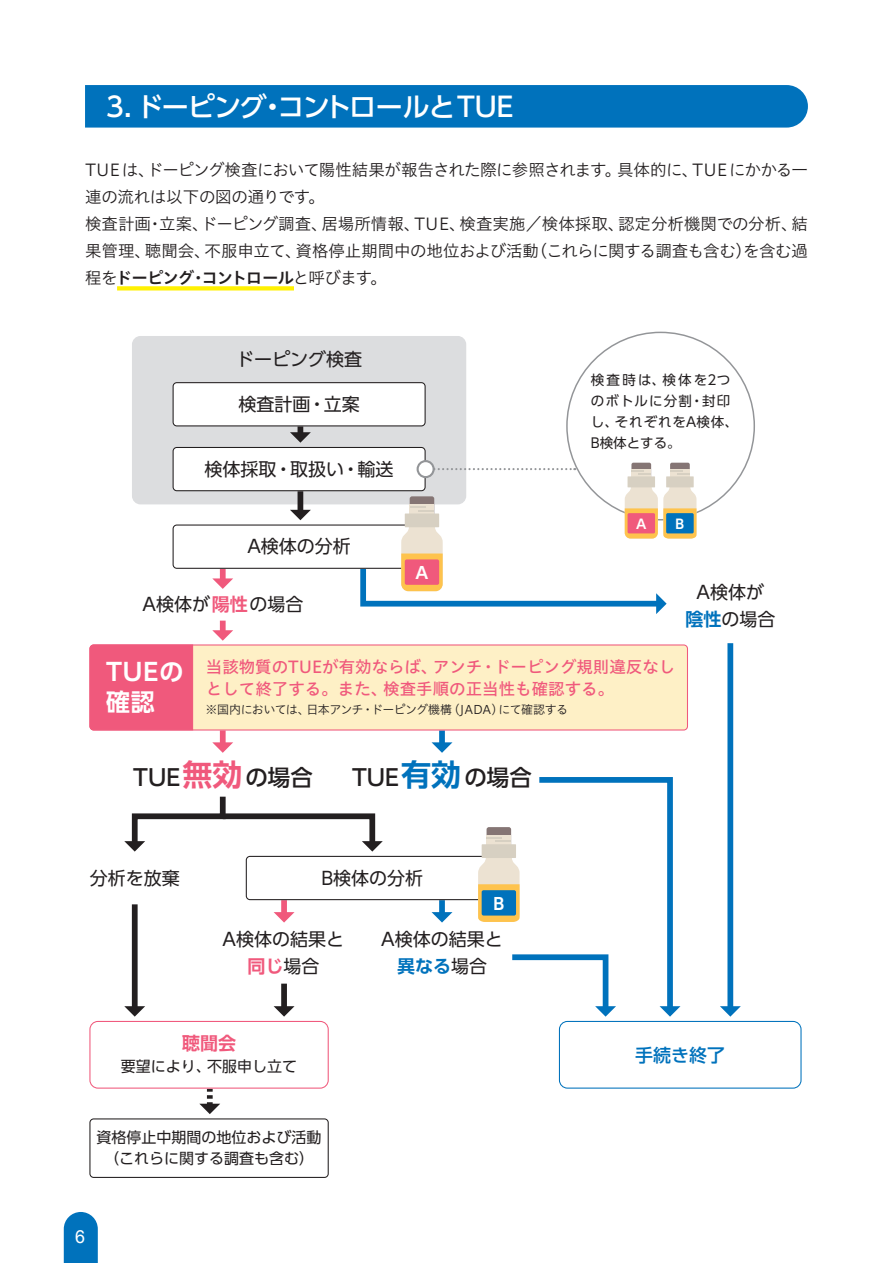
<style>
.page{position:relative;width:893px;height:1263px;background:#fff}
.page>*{position:absolute;margin:0;border:0;box-sizing:border-box;transform-origin:0 0}
.t1{font:500 27px "UD Shin Go Pro";letter-spacing:-.035em;color:#fff}
.t2{font:700 24px/30px "UD Shin Go Pro De";letter-spacing:.04em;color:#fff}
.t3{font:500 22.5px "UD Shin Go Pro";color:#231f20}
.t4{font:18px/27px "UD Shin Go Pro";color:#231f20;text-align:center}
.t5{font:700 18px "UD Shin Go Pro De";color:#f0597c}
.t6{font:700 18px "UD Shin Go Pro De";color:#0072bc}
.t7{font:500 18px "UD Shin Go Pro";color:#0072bc}
.t8{font:18px "Arial";color:#fff}
.t9{font:16.5px/27px "Hiragino UD Sans Std W3";letter-spacing:-.015em;color:#231f20}
.t10{font:16.5px/22.5px "Hiragino UD Sans Std W5";color:#f0597c}
.t11{font:16.5px "Hiragino UD Sans Std W6";letter-spacing:-.065em;color:#231f20}
.t12{font:700 16.35px "UD Shin Go Pro De";color:#fff}
.t13{font:15px/21px "UD Shin Go Pro";color:#231f20;text-align:center}
.t14{font:13.5px/21px "UD Shin Go Pro";letter-spacing:.07em;color:#231f20}
.t15{font:700 13.05px "UD Shin Go Pro De";color:#fff}
.t16{font:12px "Hiragino UD Sans Std W3";letter-spacing:-.045em;color:#231f20}
.s1{font-family:"Hiragino UD Sans Std W3"}
.s2{font-family:"UD Shin Go Pro De";font-weight:700;color:#f0597c}
.s3{font-family:"UD Shin Go Pro De";font-weight:700;color:#0072bc}
.s4{font-family:"UD Shin Go Pro De";font-weight:700;font-size:30px;color:#f0597c}
.s5{font-family:"UD Shin Go Pro De";font-weight:700;font-size:30px;color:#0072bc}
.s6{font-family:"UD Shin Go Pro";font-weight:400;color:#231f20}
</style>
<div class="page">
<svg style="left:64px;top:1212px;width:34px;height:51px;background:#137cc1"></svg>
<div style="left:220px;top:621px;width:6px;height:11px;background:#f0597c"></div>
<svg style="left:212px;top:630px;width:21px;height:11px"></svg>
<div style="left:439px;top:730px;width:6px;height:14px;background:#0072bc"></div>
<svg style="left:432px;top:742px;width:20px;height:11px"></svg>
<div style="left:132px;top:336px;width:334px;height:168px;background:#dcdddf;border-radius:9px"></div>
<div style="left:193px;top:644px;width:495px;height:86px;background:#fef0c6"></div>
<svg style="left:173px;top:382px;width:253px;height:44px;background:#f5f4f4"></svg>
<div style="left:298px;top:426px;width:5px;height:8px;background:#231f20"></div>
<div style="left:727px;top:643px;width:6px;height:364px;background:#0072bc"></div>
<div style="left:220px;top:730px;width:6px;height:14px;background:#f0597c"></div>
<svg style="left:212px;top:742px;width:21px;height:11px"></svg>
<svg style="left:89px;top:774px;width:712px;height:404px"></svg>
<svg style="left:173px;top:432px;width:523px;height:182px"></svg>
<div style="left:89px;top:644px;width:104px;height:86px;background:#f0597c"></div>
<svg style="left:117px;top:286px;width:177px;height:4px"></svg>
<div style="left:85px;top:85px;width:723px;height:43px;background:#0072bc"></div>
<h1 class="t1" style="left:106px;top:84px;width:409px">3. ドーピング・コントロールとTUE</h1>
<p class="t9" style="left:85px;top:155px;width:724px">TUEは、ドーピング検査において陽性結果が報告された際に参照されます。具体的に、TUEにかかる一連の流れは以下の図の通りです。<br>検査計画・立案、ドーピング調査、居場所情報、TUE、検査実施／検体採取、認定分析機関での分析、結果管理、聴聞会、不服申立て、資格停止期間中の地位および活動（これらに関する調査も含む）を含む過</p>
<p class="t11" style="left:85px;top:265px;width:303px"><span class="s1">程を</span>ドーピング・コントロール<span class="s1">と呼びます。</span></p>
<p class="t4" style="left:236px;top:345px;width:127px">ドーピング検査</p>
<p class="t4" style="left:238px;top:390px;width:123px">検査計画・立案</p>
<p class="t4" style="left:205px;top:455px;width:190px">検体採取・取扱い・輸送</p>
<p class="t4" style="left:247px;top:533px;width:105px">A検体の分析</p>
<p class="t4" style="left:143px;top:590px;width:163px">A検体が<span class="s2">陽性</span>の場合</p>
<p class="t12" style="left:416px;top:560px;width:14px">A</p>
<p class="t14" style="left:591px;top:369px;width:149px">検査時は、検体を2つのボトルに分割・封印し、それぞれをA検体、<br>B検体とする。</p>
<p class="t15" style="left:636px;top:513px;width:12px">A</p>
<p class="t15" style="left:676px;top:513px;width:10px">B</p>
<p class="t4" style="left:685px;top:578px;width:91px">A検体が<span class="s3">陰性</span>の場合</p>
<h2 class="t2" style="left:106px;top:656px;width:79px">TUEの確認</h2>
<p class="t10" style="left:206px;top:654px;width:471px">当該物質のTUEが有効ならば、アンチ・ドーピング規則違反なしとして終了する。また、検査手順の正当性も確認する。</p>
<p class="t16" style="left:206px;top:700px;width:364px">※国内においては、日本アンチ・ドーピング機構（JADA）にて確認する</p>
<h3 class="t3" style="left:133px;top:759px;width:181px">TUE<span class="s4">無効</span>の場合</h3>
<h3 class="t3" style="left:352px;top:759px;width:181px">TUE<span class="s5">有効</span>の場合</h3>
<p class="t4" style="left:90px;top:864px;width:91px">分析を放棄</p>
<p class="t4" style="left:321px;top:864px;width:103px">B検体の分析</p>
<p class="t12" style="left:493px;top:890px;width:12px">B</p>
<p class="t4" style="left:223px;top:925px;width:123px">A検体の結果と</p>
<p class="t5" style="left:247px;top:952px;width:73px">同じ<span class="s6">場合</span></p>
<p class="t5" style="left:182px;top:1029px;width:55px">聴聞会</p>
<p class="t13" style="left:121px;top:1055px;width:178px">要望により、不服申し立て</p>
<p class="t13" style="left:97px;top:1126px;width:227px">資格停止中期間の地位および活動（これらに関する調査も含む）</p>
<p class="t8" style="left:75px;top:1225px;width:12px">6</p>
<p class="t4" style="left:381px;top:925px;width:123px">A検体の結果と</p>
<p class="t6" style="left:397px;top:952px;width:91px">異なる<span class="s6">場合</span></p>
<p class="t7" style="left:635px;top:1040px;width:91px">手続き終了</p>
</div>
